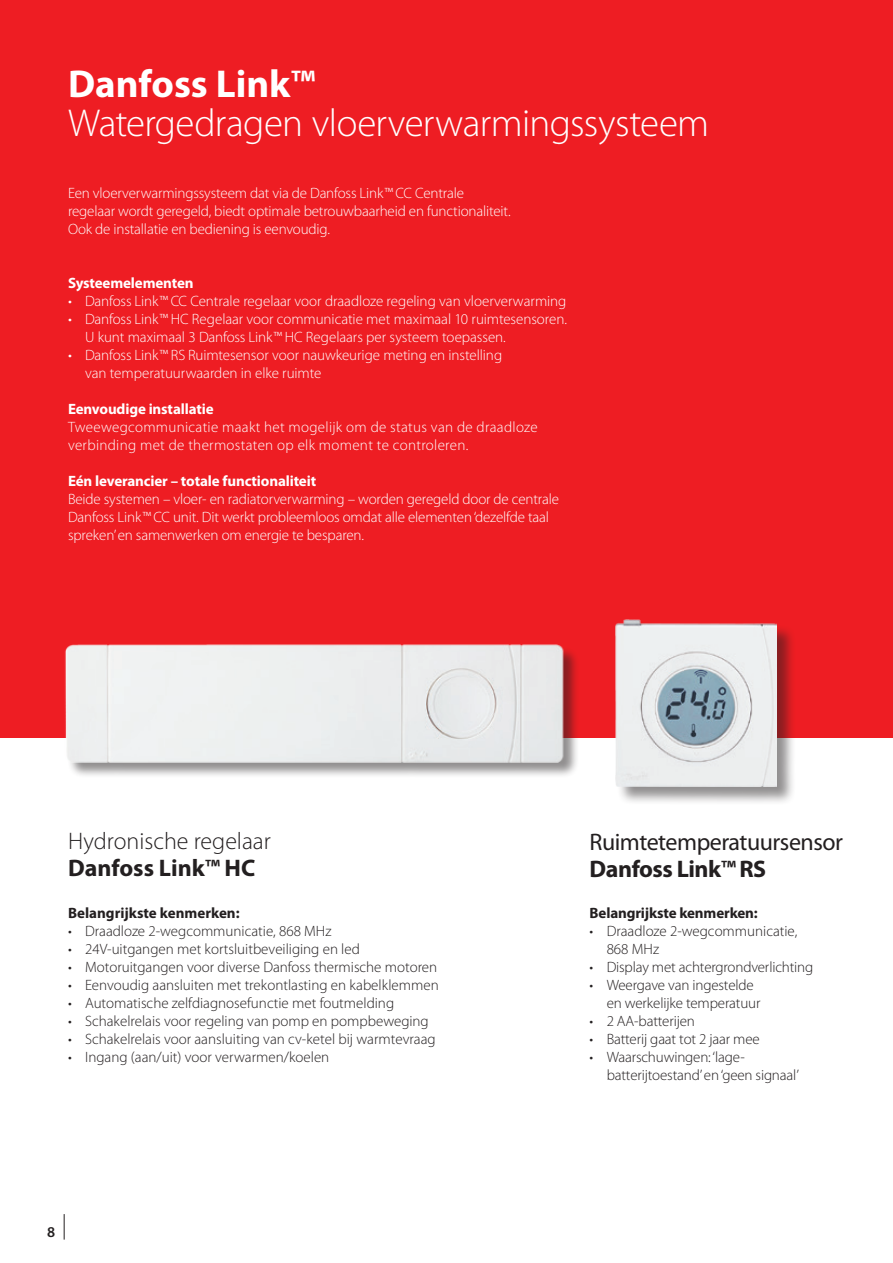
<style>
.page{position:relative;width:893px;height:1263px;background:#fff}
.page>*{position:absolute;margin:0;border:0;box-sizing:border-box;transform-origin:0 0}
.t1{font:300 39px/39px "Myriad Pro";letter-spacing:-.015em;color:#fff}
.t2{font:24px/27px "Myriad Pro";letter-spacing:-.02em;color:#231f20}
.t3{font:300 24px/27px "Myriad Pro";color:#231f20}
.t4{font:300 15px/18px "Myriad Pro";letter-spacing:-.01em;color:#fff}
.t5{font:300 15px/18px "Myriad Pro";color:#231f20}
.t6{font:300 15px/18px "Myriad Pro";letter-spacing:.02em;color:#fff}
.t7{font:700 15px "Myriad Pro";letter-spacing:-.01em;color:#fff}
.t8{font:700 15px "Myriad Pro";letter-spacing:-.01em;color:#231f20}
.t9{font:600 15px "Myriad Pro";color:#231f20}
.s1{font-weight:700}
.s2{font-weight:600}
.s3{font-style:italic}
</style>
<div class="page">
<div style="left:0;top:0;width:893px;height:737px;background:#ee1d23"></div>
<div style="left:67px;top:646px;width:513px;height:132px;background:#231f20;opacity:.5"></div>
<img style="left:54px;top:644px;width:518px;height:119px">
<div style="left:616px;top:620px;width:180px;height:186px;background:#231f20;opacity:.5"></div>
<img style="left:615px;top:619px;width:161px;height:167px">
<svg style="left:64px;top:1214px;width:1px;height:25px"></svg>
<h1 class="t1" style="left:68px;top:65px;width:643px"><span class="s1">Danfoss Link</span><span class="s2">™<br></span>Watergedragen vloerverwarmingssysteem</h1>
<p class="t4" style="left:68px;top:185px;width:444px">Een vloerverwarmingssysteem dat via de Danfoss Link<span class="s3">™</span> CC Centrale regelaar wordt geregeld, biedt optimale betrouwbaarheid en functionaliteit.<br>Ook de installatie en bediening is eenvoudig.</p>
<p class="t7" style="left:68px;top:275px;width:127px">Systeemelementen</p>
<p class="t4" style="left:68px;top:293px;width:500px"><span class="s3">•</span> Danfoss Link<span class="s3">™</span> CC Centrale regelaar voor draadloze regeling van vloerverwarming</p>
<p class="t4" style="left:85px;top:311px;width:483px;text-indent:-17px"><span class="s3">•</span> Danfoss Link<span class="s3">™</span> HC Regelaar voor communicatie met maximaal 10 ruimtesensoren.<br>U kunt maximaal 3 Danfoss Link<span class="s3">™</span> HC Regelaars per systeem toepassen.</p>
<p class="t4" style="left:85px;top:347px;width:419px;text-indent:-17px"><span class="s3">•</span> Danfoss Link<span class="s3">™</span> RS Ruimtesensor voor nauwkeurige meting en instelling van temperatuurwaarden in elke ruimte</p>
<p class="t7" style="left:68px;top:401px;width:147px">Eenvoudige installatie</p>
<p class="t6" style="left:68px;top:419px;width:471px">Tweewegcommunicatie maakt het mogelijk om de status van de draadloze verbinding met de thermostaten op elk moment te controleren.</p>
<p class="t7" style="left:68px;top:473px;width:250px">Eén leverancier – totale functionaliteit</p>
<p class="t4" style="left:68px;top:491px;width:493px">Beide systemen – vloer- en radiatorverwarming – worden geregeld door de centrale<br>Danfoss Link<span class="s3">™</span> CC unit. Dit werkt probleemloos omdat alle elementen ‘dezelfde taal spreken’ en samenwerken om energie te besparen.</p>
<h2 class="t3" style="left:68px;top:828px;width:204px">Hydronische regelaar<br><span class="s1">Danfoss Link</span><span class="s2">™</span> <span class="s1">HC</span></h2>
<p class="t8" style="left:68px;top:904px;width:173px">Belangrijkste kenmerken:</p>
<p class="t5" style="left:68px;top:922px;width:265px">• Draadloze 2-wegcommunicatie, 868 MHz</p>
<p class="t5" style="left:68px;top:940px;width:293px">• 24V-uitgangen met kortsluitbeveiliging en led</p>
<p class="t5" style="left:68px;top:958px;width:371px">• Motoruitgangen voor diverse Danfoss thermische motoren</p>
<p class="t5" style="left:68px;top:976px;width:372px">• Eenvoudig aansluiten met trekontlasting en kabelklemmen</p>
<p class="t5" style="left:68px;top:994px;width:328px">• Automatische zelfdiagnosefunctie met foutmelding</p>
<p class="t5" style="left:68px;top:1012px;width:362px">• Schakelrelais voor regeling van pomp en pompbeweging</p>
<p class="t5" style="left:68px;top:1030px;width:369px">• Schakelrelais voor aansluiting van cv-ketel bij warmtevraag</p>
<p class="t5" style="left:68px;top:1048px;width:263px">• Ingang (aan/uit) voor verwarmen/koelen</p>
<p class="t9" style="left:47px;top:1224px;width:10px">8</p>
<h2 class="t2" style="left:590px;top:829px;width:255px">Ruimtetemperatuursensor<br><span class="s1">Danfoss Link</span><span class="s2">™</span> <span class="s1">RS</span></h2>
<p class="t8" style="left:590px;top:904px;width:170px">Belangrijkste kenmerken:</p>
<p class="t5" style="left:607px;top:922px;width:192px;text-indent:-17px">• Draadloze 2-wegcommunicatie,<br>868 MHz</p>
<p class="t5" style="left:590px;top:958px;width:225px">• Display met achtergrondverlichting</p>
<p class="t5" style="left:607px;top:976px;width:155px;text-indent:-17px">• Weergave van ingestelde en werkelijke temperatuur</p>
<p class="t5" style="left:590px;top:1012px;width:107px">• 2 AA-batterijen</p>
<p class="t5" style="left:590px;top:1030px;width:172px">• Batterij gaat tot 2 jaar mee</p>
<p class="t5" style="left:607px;top:1048px;width:194px;text-indent:-17px">• Waarschuwingen: ‘lage&shy;batterijtoestand’ en ‘geen signaal’</p>
</div>
